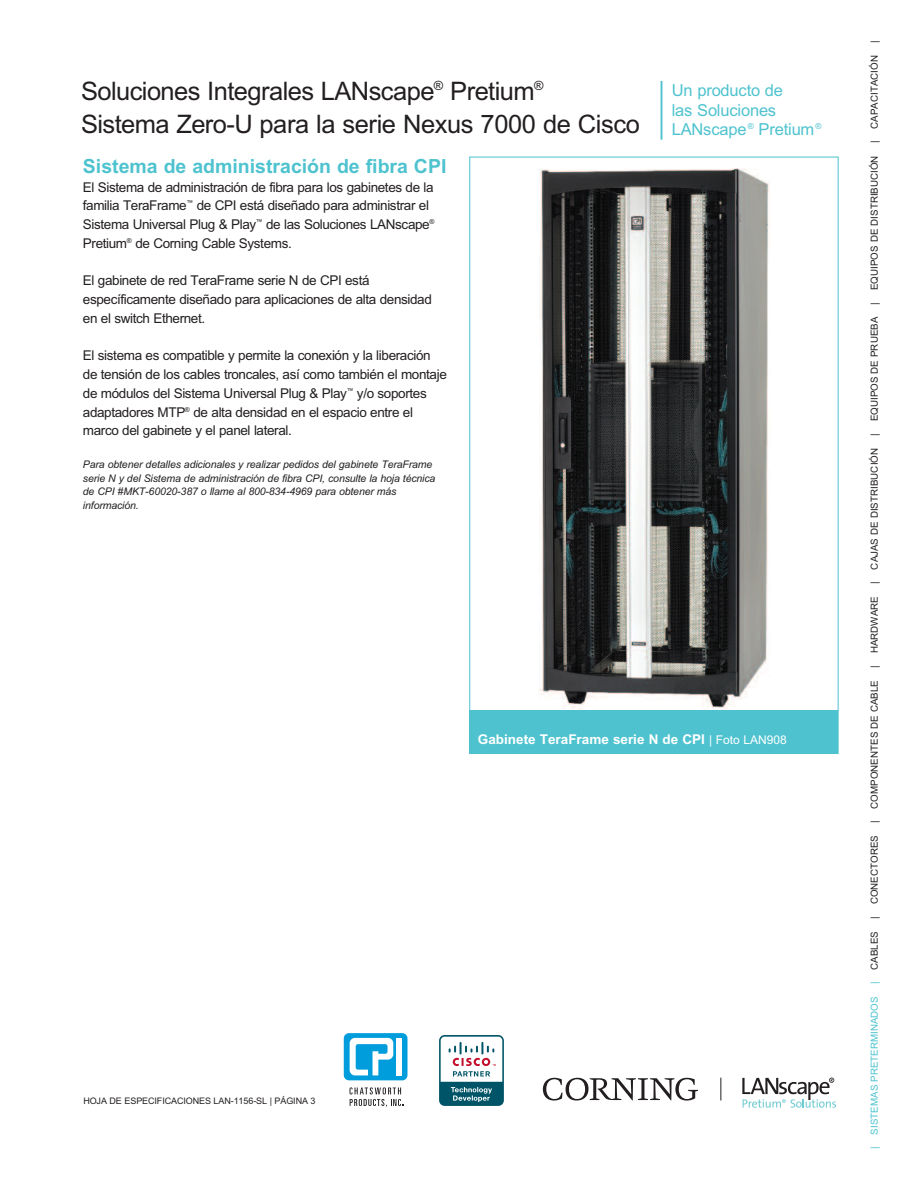
<style>
.page{position:relative;width:918px;height:1188px;background:#fff}
.page>*{position:absolute;margin:0;border:0;box-sizing:border-box;transform-origin:0 0}
.t1{font:25.5px/33px "Arial";letter-spacing:-.02em;color:#231f20}
.t2{font:700 19.5px "Arial";color:#4ec3cf}
.t3{font:16.5px/19.5px "Arial";letter-spacing:-.01em;color:#4ec3cf}
.t4{font:13.5px/18.8px "Arial";letter-spacing:-.03em;color:#231f20}
.t5{font:700 13.5px "Arial";color:#fff}
.t6{font:italic 10.5px/13.5px "Arial";letter-spacing:-.01em;color:#231f20}
.t7{font:9.75px "Arial";letter-spacing:.005em;color:#231f20}
.t8{font:9px "Arial";letter-spacing:-.01em;color:#231f20}
.s1{font-weight:400;font-size:12px}
.s2{color:#4ec3cf}
</style>
<div class="page">
<svg style="left:543px;top:1078px;width:155px;height:23px"></svg>
<svg style="left:721px;top:1078px;width:1px;height:22px"></svg>
<svg style="left:742px;top:1078px;width:94px;height:30px"></svg>
<img style="left:471px;top:168px;width:366px;height:543px">
<div style="left:470px;top:711px;width:368px;height:43px;background:#4ec3cf"></div>
<hr style="left:661px;top:81px;width:1px;height:59px;background:#4ec3cf">
<div style="left:439px;top:1035px;width:65px;height:71px;background:linear-gradient(to right,#005467,#005467);border-radius:6px"></div>
<svg style="left:441px;top:1037px;width:61px;height:65px"></svg>
<svg style="left:350px;top:1087px;width:53px;height:20px"></svg>
<div style="left:344px;top:1033px;width:63px;height:47px;background:#009ddc;border-radius:5px"></div>
<div style="left:397px;top:1038px;width:5px;height:37px;background:#fff"></div>
<svg style="left:350px;top:1038px;width:44px;height:37px"></svg>
<h1 class="t1" style="left:81px;top:74px;width:560px">Soluciones Integrales LANscape<sup>®</sup> Pretium<sup>®<br></sup>Sistema Zero-U para la serie Nexus 7000 de Cisco</h1>
<p class="t3" style="left:672px;top:81px;width:151px">Un producto de<br>las Soluciones<br>LANscape <sup>®</sup> Pretium <sup>®</sup></p>
<h2 class="t2" style="left:83px;top:155px;width:365px">Sistema de administración de fibra CPI</h2>
<p class="t4" style="left:83px;top:178px;width:353px">El Sistema de administración de fibra para los gabinetes de la familia TeraFrame<sup>™</sup> de CPI está diseñado para administrar el Sistema Universal Plug &amp; Play<sup>™</sup> de las Soluciones LANscape<sup>® </sup>Pretium<sup>®</sup> de Corning Cable Systems.</p>
<p class="t4" style="left:83px;top:271px;width:350px">El gabinete de red TeraFrame serie N de CPI está específicamente diseñado para aplicaciones de alta densidad en el switch Ethernet.</p>
<p class="t4" style="left:83px;top:346px;width:365px">El sistema es compatible y permite la conexión y la liberación de tensión de los cables troncales, así como también el montaje de módulos del Sistema Universal Plug &amp; Play<sup>™</sup> y/o soportes adaptadores MTP<sup>®</sup> de alta densidad en el espacio entre el marco del gabinete y el panel lateral.</p>
<p class="t6" style="left:83px;top:458px;width:354px">Para obtener detalles adicionales y realizar pedidos del gabinete TeraFrame serie N y del Sistema de administración de fibra CPI, consulte la hoja técnica de CPI #MKT-60020-387 o llame al 800-834-4969 para obtener más información.</p>
<p class="t5" style="left:478px;top:731px;width:310px">Gabinete TeraFrame serie N de CPI <span class="s1">| Foto LAN908</span></p>
<p class="t8" style="left:83px;top:1096px;width:234px">HOJA DE ESPECIFICACIONES LAN-1156-SL | PÁGINA 3</p>
<p class="t7" style="left:869px;top:1149px;width:1110px;rotate:-90deg"><span class="s2">| SISTEMAS PRETERMINADOS |</span> CABLES | CONECTORES | COMPONENTES DE CABLE | HARDWARE | CAJAS DE DISTRIBUCIÓN | EQUIPOS DE PRUEBA | EQUIPOS DE DISTRIBUCIÓN | CAPACITACIÓN |</p>
</div>
